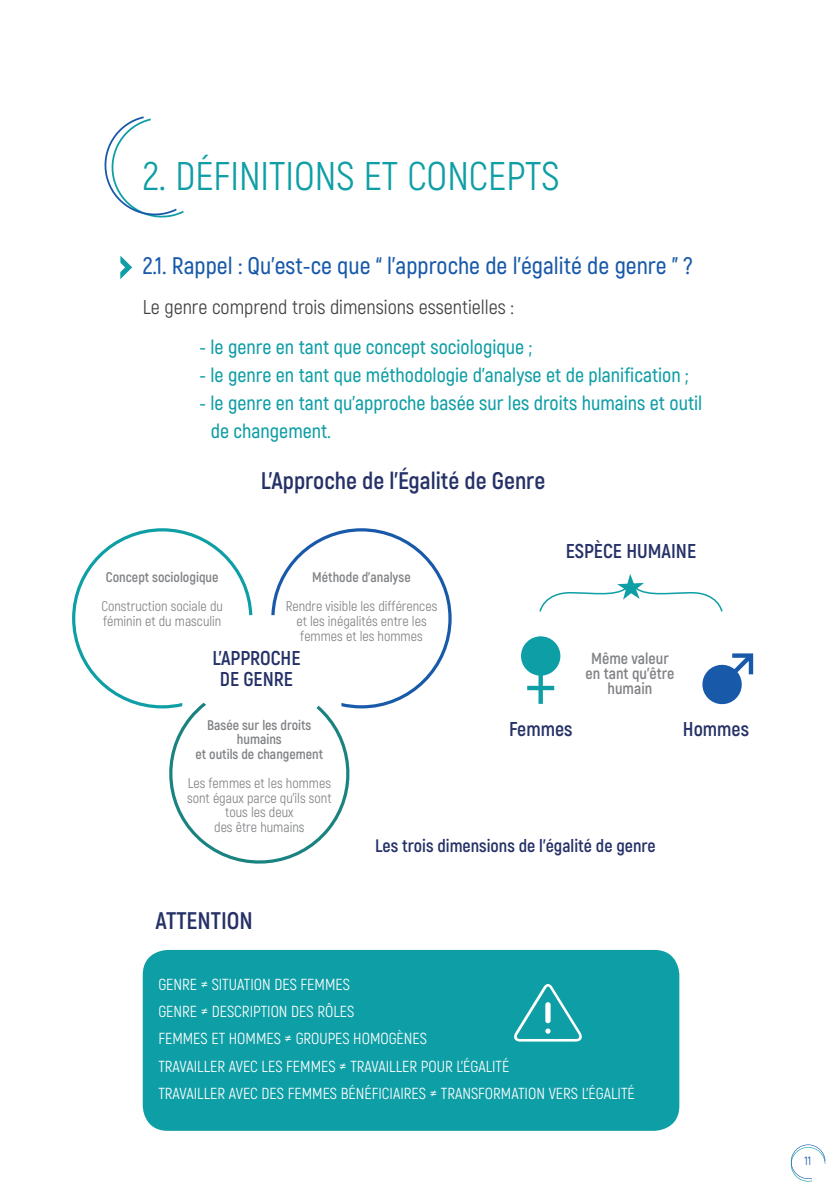
<style>
.page{position:relative;width:840px;height:1191px;background:#fff}
.page>*{position:absolute;margin:0;border:0;box-sizing:border-box;transform-origin:0 0}
.t1{font:40px "Akrobat";color:#0e9ea5}
.t2{font:600 24px "Akrobat";color:#1859a9}
.t3{font:700 24px "Akrobat";color:#253167}
.t4{font:600 20px/28px "Akrobat";color:#0e9ea5}
.t5{font:20px "Akrobat";color:#414042}
.t6{font:700 20px/20.6px "Akrobat";color:#253167;text-align:center}
.t7{font:700 18px "Akrobat";color:#253167}
.t8{font:16px/27.2px "Akrobat";color:#fff}
.t9{font:700 16px/15px "Akrobat";color:#808285;text-align:center}
.t10{font:14px/14.6px "Akrobat";color:#808285;text-align:center}
.t11{font:700 14px/14.6px "Akrobat";color:#808285;text-align:center}
.t12{font:12px "Akrobat";color:#1859a9}
</style>
<div class="page">
<svg style="left:790px;top:1144px;width:34px;height:37px"></svg>
<svg style="left:104px;top:116px;width:79px;height:102px"></svg>
<svg style="left:120px;top:256px;width:12px;height:23px"></svg>
<svg style="left:72px;top:528px;width:379px;height:336px"></svg>
<svg style="left:539px;top:574px;width:184px;height:38px"></svg>
<div style="left:144px;top:951px;width:534px;height:178px;background:#0e9ea5;border-radius:24px"></div>
<div style="left:143px;top:950px;width:536px;height:180px;border:2px solid #0e9ea5;border-radius:24px"></div>
<svg style="left:514px;top:984px;width:68px;height:57px"></svg>
<svg style="left:702px;top:653px;width:50px;height:52px"></svg>
<svg style="left:521px;top:636px;width:39px;height:68px"></svg>
<h1 class="t1" style="left:143px;top:152px;width:418px">2. DÉFINITIONS ET CONCEPTS</h1>
<h2 class="t2" style="left:143px;top:251px;width:551px">2.1. Rappel : Qu’est-ce que “ l’approche de l’égalité de genre ” ?</h2>
<p class="t5" style="left:143px;top:295px;width:372px">Le genre comprend trois dimensions essentielles :</p>
<p class="t4" style="left:199px;top:333px;width:334px">- le genre en tant que concept sociologique ;</p>
<p class="t4" style="left:199px;top:361px;width:490px">- le genre en tant que méthodologie d’analyse et de planification ;</p>
<p class="t4" style="left:211px;top:389px;width:492px;text-indent:-11px">- le genre en tant qu’approche basée sur les droits humains et outil de changement.</p>
<p class="t11" style="left:106px;top:570px;width:114px">Concept sociologique</p>
<p class="t10" style="left:101px;top:599px;width:123px;text-align:left">Construction sociale du féminin et du masculin</p>
<h2 class="t3" style="left:261px;top:465px;width:286px">L’Approche de l’Égalité de Genre</h2>
<p class="t11" style="left:312px;top:570px;width:100px">Méthode d’analyse</p>
<p class="t10" style="left:285px;top:599px;width:153px">Rendre visible les différences et les inégalités entre les femmes et les hommes</p>
<p class="t6" style="left:212px;top:648px;width:90px">L’APPROCHE<br>DE GENRE</p>
<p class="t6" style="left:565px;top:540px;width:132px">ESPÈCE HUMAINE</p>
<p class="t9" style="left:585px;top:650px;width:90px">Même valeur en tant qu’être humain</p>
<p class="t11" style="left:195px;top:717px;width:129px">Basée sur les droits humains<br>et outils de changement</p>
<p class="t10" style="left:187px;top:776px;width:146px">Les femmes et les hommes sont égaux parce qu’ils sont tous les deux<br>des être humains</p>
<h2 class="t3" style="left:155px;top:905px;width:99px">ATTENTION</h2>
<p class="t6" style="left:509px;top:718px;width:65px">Femmes</p>
<p class="t6" style="left:682px;top:718px;width:68px">Hommes</p>
<p class="t7" style="left:375px;top:834px;width:282px">Les trois dimensions de l’égalité de genre</p>
<p class="t8" style="left:158px;top:970px;width:477px">GENRE ≠ SITUATION DES FEMMES<br>GENRE ≠ DESCRIPTION DES RÔLES<br>FEMMES ET HOMMES ≠ GROUPES HOMOGÈNES<br>TRAVAILLER AVEC LES FEMMES ≠ TRAVAILLER POUR L'ÉGALITÉ<br>TRAVAILLER AVEC DES FEMMES BÉNÉFICIAIRES ≠ TRANSFORMATION VERS L'ÉGALITÉ</p>
<p class="t12" style="left:803px;top:1154px;width:8px">11</p>
</div>
